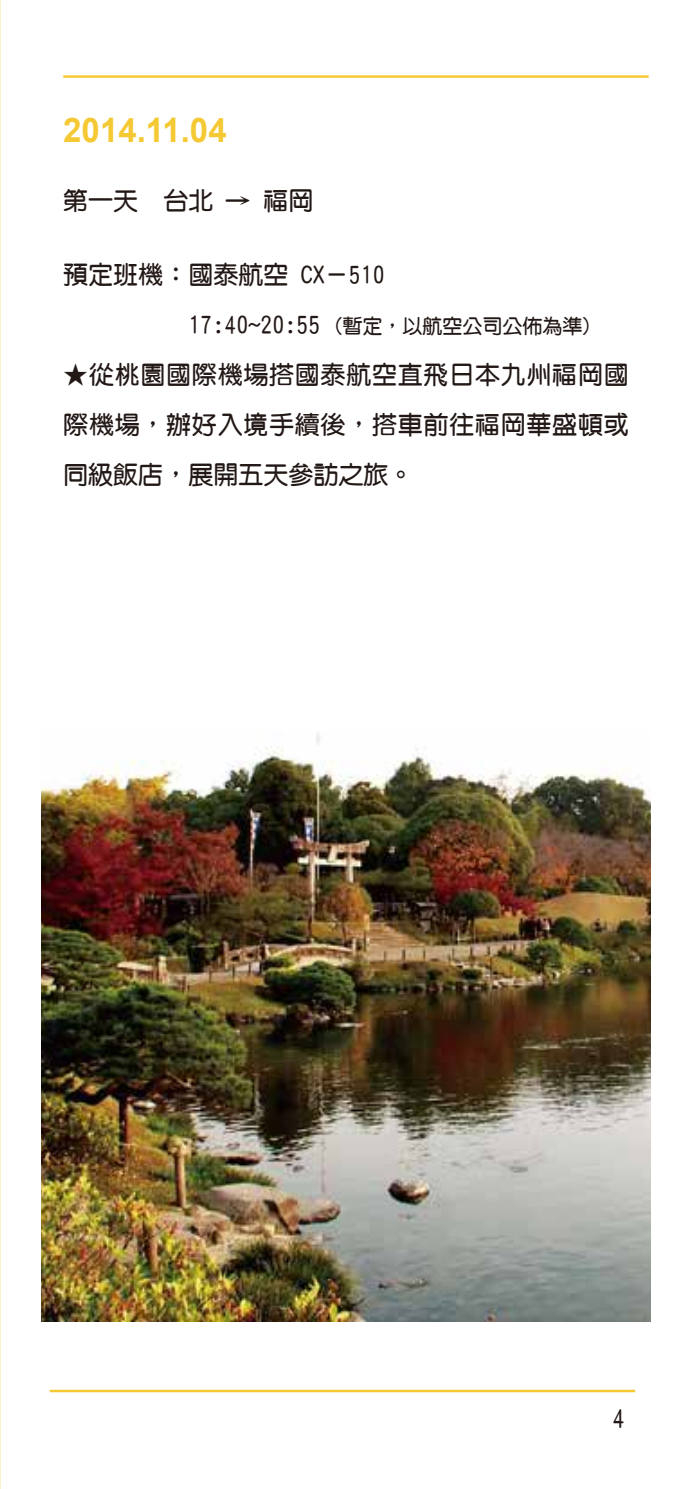
<style>
.page{position:relative;width:689px;height:1489px;background:#fff}
.page>*{position:absolute;margin:0;border:0;box-sizing:border-box;transform-origin:0 0}
.t1{font:700 34px "Arial";color:#f5c934}
.t2{font:25px/50px "DF Yuan W7 WIN BF";letter-spacing:.03em;color:#221815;text-align:justify}
.t3{font:25px "DF Yuan W7 WIN BF";color:#221815}
.t4{font:20px "DF Yuan W7 WIN BF";color:#221815}
.s1{font-size:24px}
</style>
<div class="page">
<img style="left:42px;top:733px;width:608px;height:587px">
<hr style="left:63px;top:75px;width:585px;height:3px;background:#f5c934">
<hr style="left:50px;top:1389px;width:585px;height:3px;background:#f5c934">
<h1 class="t1" style="left:63px;top:108px;width:165px">2014.11.04</h1>
<p class="t2" style="left:63px;top:175px;width:252px">第一天 台北 → 福岡</p>
<p class="t3" style="left:63px;top:262px;width:323px">預定班機：國泰航空 <span class="s1">CX－510</span></p>
<p class="t4" style="left:188px;top:316px;width:405px"><span class="s1">17:40~20:55</span> (暫定，以航空公司公佈為準)</p>
<p class="t2" style="left:63px;top:350px;width:567px">★從桃園國際機場搭國泰航空直飛日本九州福岡國際機場，辦好入境手續後，搭車前往福岡華盛頓或同級飯店，展開五天參訪之旅。</p>
<p class="t2" style="left:612px;top:1393px;width:14px">4</p>
</div>
